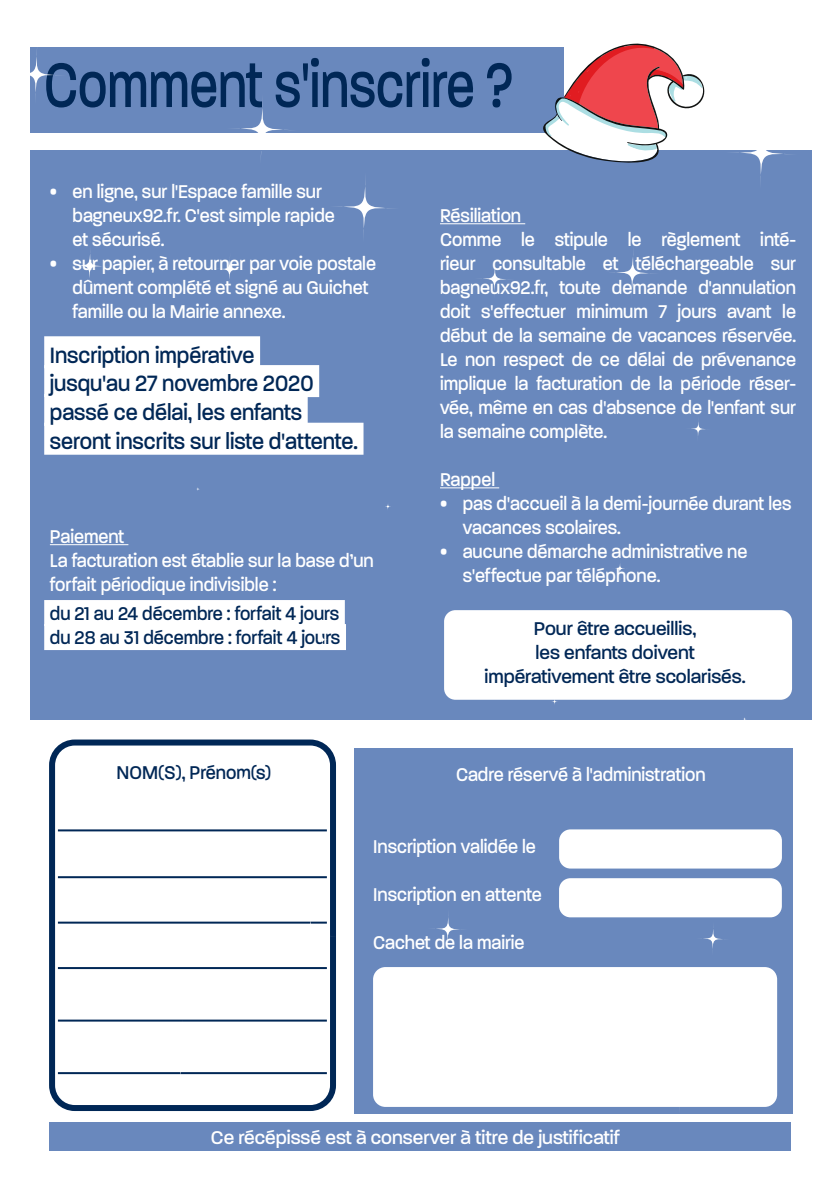
<style>
.page{position:relative;width:840px;height:1191px;background:#fff}
.page>*{position:absolute;margin:0;border:0;box-sizing:border-box;transform-origin:0 0}
.t1{font:500 68.2px "Paralucent";color:#002756;scale:.75 1}
.t2{font:500 24px/28.8px "Paralucent";color:#002756;scale:.9 1}
.t3{font:500 20px/24px "Paralucent";color:#fff;scale:.9 1}
.t4{font:500 20px/24px "Paralucent";color:#002756;scale:.9 1}
.t5{font:500 20px/24px "Paralucent";color:#002756;text-align:center;scale:.95 1}
.t6{font:500 20px "Paralucent";color:#fff;scale:.95 1}
</style>
<div class="page">
<div style="left:30px;top:47px;width:533px;height:85px;background:#6988bd"></div>
<div style="left:49px;top:739px;width:287px;height:372px;border:6px solid #002756;border-radius:23px"></div>
<div style="left:354px;top:748px;width:438px;height:366px;background:#6988bd"></div>
<div style="left:49px;top:1122px;width:740px;height:29px;background:#6988bd"></div>
<div style="left:558px;top:829px;width:223px;height:39px;background:#fff;border-radius:11px"></div>
<div style="left:558px;top:878px;width:223px;height:39px;background:#fff;border-radius:11px"></div>
<div style="left:374px;top:968px;width:401px;height:138px;background:#fff;border-radius:11px"></div>
<div style="left:373px;top:967px;width:403px;height:140px;border:2px solid #fff;border-radius:11px"></div>
<hr style="left:58px;top:829px;width:269px;height:2px;background:#002756">
<hr style="left:58px;top:876px;width:269px;height:2px;background:#002756">
<hr style="left:58px;top:921px;width:269px;height:2px;background:#002756">
<hr style="left:58px;top:967px;width:269px;height:2px;background:#002756">
<hr style="left:58px;top:1019px;width:269px;height:2px;background:#002756">
<hr style="left:58px;top:1072px;width:269px;height:2px;background:#002756">
<div style="left:30px;top:150px;width:781px;height:569px;background:#6988bd"></div>
<div style="left:44px;top:336px;width:216px;height:32px;background:#fff"></div>
<div style="left:44px;top:365px;width:275px;height:32px;background:#fff"></div>
<div style="left:44px;top:394px;width:263px;height:32px;background:#fff"></div>
<div style="left:44px;top:423px;width:319px;height:32px;background:#fff"></div>
<hr style="left:50px;top:544px;width:78px;height:1px;background:#fff">
<div style="left:44px;top:600px;width:300px;height:26px;background:#fff"></div>
<div style="left:44px;top:624px;width:302px;height:26px;background:#fff"></div>
<hr style="left:440px;top:223px;width:85px;height:1px;background:#fff">
<hr style="left:440px;top:487px;width:59px;height:1px;background:#fff">
<div style="left:444px;top:610px;width:347px;height:90px;background:#fff;border-radius:11px"></div>
<svg style="left:427px;top:909px;width:41px;height:40px"></svg>
<svg style="left:549px;top:696px;width:10px;height:11px"></svg>
<div style="left:645px;top:1043px;width:70px;height:71px;background:#fff;border-radius:50%"></div>
<div style="left:542px;top:965px;width:71px;height:71px;background:#fff;border-radius:50%"></div>
<div style="left:282px;top:908px;width:55px;height:54px;background:#fff;border-radius:50%"></div>
<svg style="left:695px;top:921px;width:34px;height:35px"></svg>
<div style="left:145px;top:1019px;width:72px;height:71px;background:#fff;border-radius:50%"></div>
<svg style="left:474px;top:259px;width:40px;height:40px"></svg>
<svg style="left:382px;top:501px;width:11px;height:11px"></svg>
<svg style="left:226px;top:94px;width:71px;height:70px"></svg>
<svg style="left:329px;top:172px;width:70px;height:70px"></svg>
<svg style="left:69px;top:245px;width:41px;height:41px"></svg>
<svg style="left:30px;top:51px;width:29px;height:46px"></svg>
<svg style="left:684px;top:416px;width:27px;height:26px"></svg>
<svg style="left:610px;top:559px;width:18px;height:18px"></svg>
<svg style="left:604px;top:245px;width:55px;height:55px"></svg>
<svg style="left:212px;top:252px;width:34px;height:34px"></svg>
<svg style="left:725px;top:117px;width:72px;height:72px"></svg>
<svg style="left:542px;top:43px;width:163px;height:120px"></svg>
<h1 class="t1" style="left:44px;top:44px;width:627px">Comment s'inscrire ?</h1>
<p class="t3" style="left:73px;top:179px;width:293px;text-indent:-23px">• en ligne, sur l'Espace famille sur bagneux92.fr. C'est simple rapide et sécurisé.</p>
<p class="t3" style="left:73px;top:251px;width:338px;text-indent:-23px">• sur papier, à retourner par voie postale dûment complété et signé au Guichet famille ou la Mairie annexe.</p>
<p class="t2" style="left:50px;top:340px;width:343px">Inscription impérative<br>jusqu'au 27 novembre 2020 passé ce délai, les enfants seront inscrits sur liste d'attente.</p>
<p class="t3" style="left:50px;top:524px;width:361px">Paiement<br>La facturation est établie sur la base d’un forfait périodique indivisible :</p>
<p class="t4" style="left:50px;top:602px;width:324px">du 21 au 24 décembre : forfait 4 jours du 28 au 31 décembre : forfait 4 jours</p>
<p class="t4" style="left:116px;top:760px;width:173px">NOM(S), Prénom(s)</p>
<p class="t3" style="left:440px;top:203px;width:397px">Résiliation<br>Comme le stipule le règlement inté&shy;rieur consultable et téléchargeable sur bagneux92.fr, toute demande d'annulation doit s'effectuer minimum 7 jours avant le début de la semaine de vacances réservée.<br>Le non respect de ce délai de prévenance implique la facturation de la période réser&shy;vée, même en cas d'absence de l'enfant sur la semaine complète.</p>
<p class="t3" style="left:440px;top:467px;width:63px">Rappel</p>
<p class="t3" style="left:462px;top:491px;width:367px;text-indent:-23px">• pas d'accueil à la demi-journée durant les vacances scolaires.</p>
<p class="t3" style="left:462px;top:539px;width:317px;text-indent:-23px">• aucune démarche administrative ne s'effectue par téléphone.</p>
<p class="t5" style="left:484px;top:616px;width:276px">Pour être accueillis,<br>les enfants doivent impérativement être scolarisés.</p>
<p class="t3" style="left:455px;top:762px;width:279px">Cadre réservé à l'administration</p>
<p class="t3" style="left:373px;top:834px;width:182px">Inscription validée le</p>
<p class="t3" style="left:373px;top:882px;width:189px">Inscription en attente</p>
<p class="t3" style="left:373px;top:930px;width:170px">Cachet de la mairie</p>
<p class="t6" style="left:211px;top:1125px;width:432px">Ce récépissé est à conserver à titre de justificatif</p>
</div>
